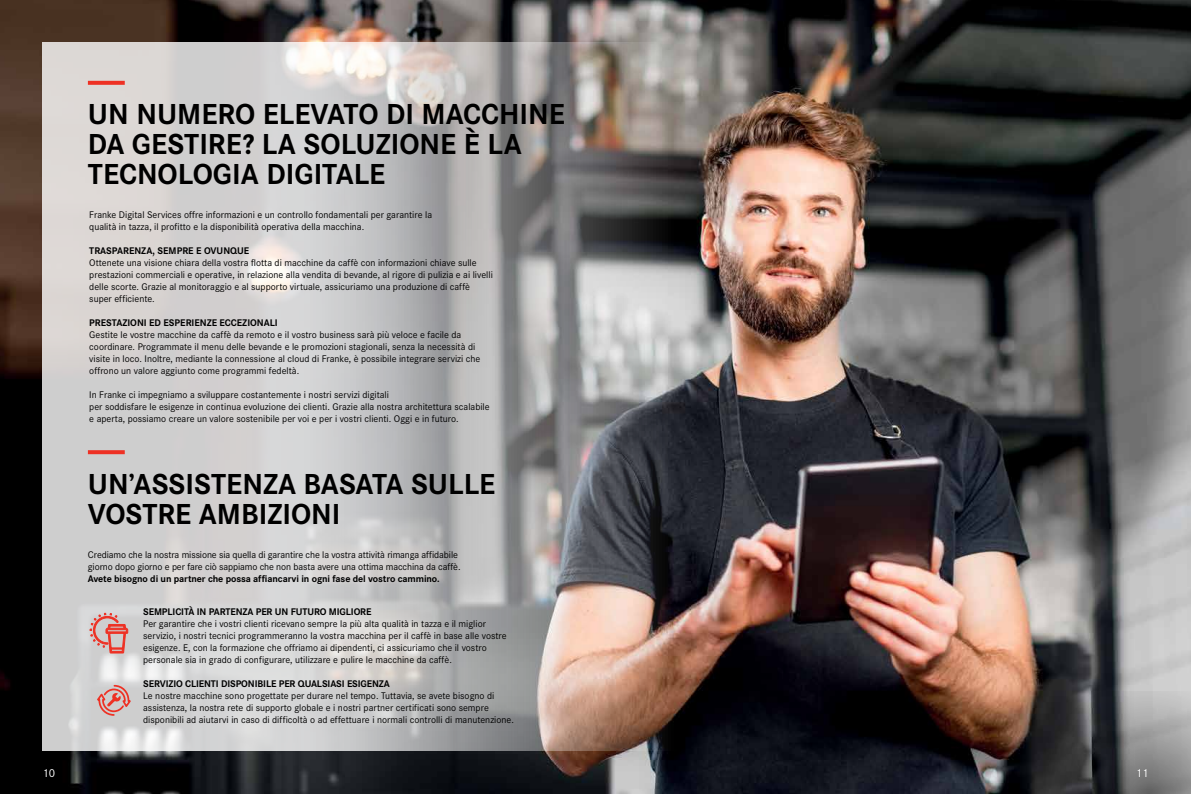
<style>
.page{position:relative;width:1191px;height:794px;background:#fff}
.page>*{position:absolute;margin:0;border:0;box-sizing:border-box;transform-origin:0 0}
.t1{font:700 30px/30px "Corporate S";color:#000}
.t2{font:12px "Corporate S";color:#fff}
.t3{font:10px/12px "Corporate S";color:#000}
.t4{font:700 10px "Corporate S";letter-spacing:-.01em;color:#000}
</style>
<div class="page">
<img style="left:0;top:0;width:1191px;height:794px">
<img style="left:43px;top:43px;width:773px;height:708px">
<svg style="left:88px;top:81px;width:37px;height:4px"></svg>
<svg style="left:982px;top:690px;width:209px;height:104px;background:#5f5957"></svg>
<svg style="left:90px;top:610px;width:38px;height:50px;background:#d8a6a3"></svg>
<svg style="left:94px;top:684px;width:39px;height:32px"></svg>
<svg style="left:88px;top:450px;width:37px;height:4px"></svg>
<h1 class="t1" style="left:88px;top:97px;width:478px">UN NUMERO ELEVATO DI MACCHINE<br>DA GESTIRE? LA SOLUZIONE È LA<br>TECNOLOGIA DIGITALE</h1>
<p class="t3" style="left:89px;top:208px;width:344px">Franke Digital Services offre informazioni e un controllo fondamentali per garantire la qualità in tazza, il profitto e la disponibilità operativa della macchina.</p>
<p class="t4" style="left:89px;top:243px;width:161px">TRASPARENZA, SEMPRE E OVUNQUE</p>
<p class="t3" style="left:89px;top:256px;width:405px">Ottenete una visione chiara della vostra flotta di macchine da caffè con informazioni chiave sulle prestazioni commerciali e operative, in relazione alla vendita di bevande, al rigore di pulizia e ai livelli delle scorte. Grazie al monitoraggio e al supporto virtuale, assicuriamo una produzione di caffè super efficiente.</p>
<p class="t4" style="left:89px;top:315px;width:190px">PRESTAZIONI ED ESPERIENZE ECCEZIONALI</p>
<p class="t3" style="left:89px;top:328px;width:392px">Gestite le vostre macchine da caffè da remoto e il vostro business sarà più veloce e facile da coordinare. Programmate il menu delle bevande e le promozioni stagionali, senza la necessità di visite in loco. Inoltre, mediante la connessione al cloud di Franke, è possibile integrare servizi che offrono un valore aggiunto come programmi fedeltà.</p>
<p class="t3" style="left:89px;top:388px;width:402px">In Franke ci impegniamo a sviluppare costantemente i nostri servizi digitali<br>per soddisfare le esigenze in continua evoluzione dei clienti. Grazie alla nostra architettura scalabile e aperta, possiamo creare un valore sostenibile per voi e per i vostri clienti. Oggi e in futuro.</p>
<h1 class="t1" style="left:88px;top:466px;width:409px">UN’ASSISTENZA BASATA SULLE<br>VOSTRE AMBIZIONI</h1>
<p class="t3" style="left:88px;top:547px;width:374px">Crediamo che la nostra missione sia quella di garantire che la vostra attività rimanga affidabile giorno dopo giorno e per fare ciò sappiamo che non basta avere una ottima macchina da caffè.</p>
<p class="t4" style="left:88px;top:570px;width:353px">Avete bisogno di un partner che possa affiancarvi in ogni fase del vostro cammino.</p>
<p class="t4" style="left:143px;top:604px;width:230px">SEMPLICITÀ IN PARTENZA PER UN FUTURO MIGLIORE</p>
<p class="t3" style="left:143px;top:617px;width:365px">Per garantire che i vostri clienti ricevano sempre la più alta qualità in tazza e il miglior servizio, i nostri tecnici programmeranno la vostra macchina per il caffè in base alle vostre esigenze. E, con la formazione che offriamo ai dipendenti, ci assicuriamo che il vostro personale sia in grado di configurare, utilizzare e pulire le macchine da caffè.</p>
<p class="t4" style="left:143px;top:676px;width:248px">SERVIZIO CLIENTI DISPONIBILE PER QUALSIASI ESIGENZA</p>
<p class="t3" style="left:143px;top:689px;width:372px">Le nostre macchine sono progettate per durare nel tempo. Tuttavia, se avete bisogno di assistenza, la nostra rete di supporto globale e i nostri partner certificati sono sempre disponibili ad aiutarvi in caso di difficoltà o ad effettuare i normali controlli di manutenzione.</p>
<p class="t2" style="left:43px;top:764px;width:14px">10</p>
<p class="t2" style="left:1135px;top:764px;width:14px">11</p>
</div>
